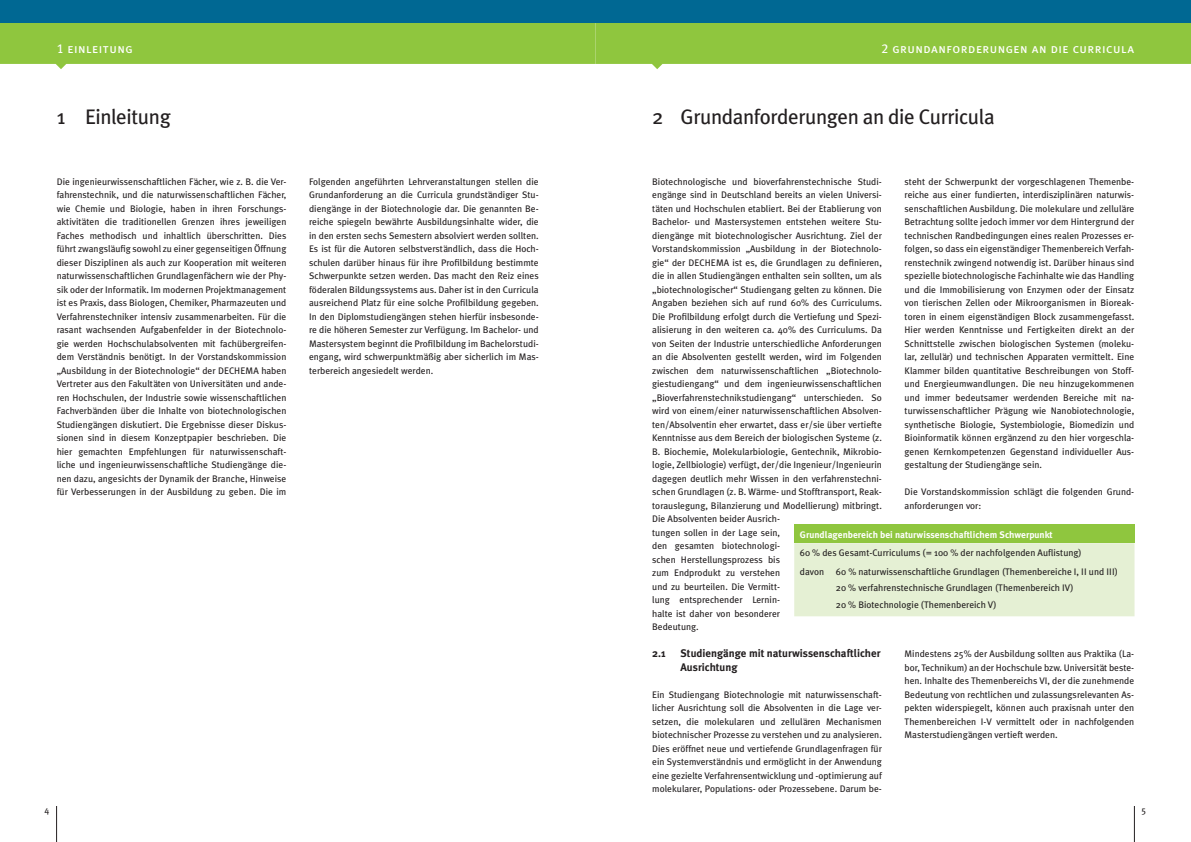
<style>
.page{position:relative;width:1191px;height:842px;background:#fff}
.page>*{position:absolute;margin:0;border:0;box-sizing:border-box;transform-origin:0 0}
.t1{font:21px "Meta Plus";letter-spacing:-.02em;color:#231f20}
.t2{font:13px "Meta Plus Book Caps";letter-spacing:.035em;color:#fff}
.t3{font:700 11px/13.5px "Meta Plus";color:#231f20}
.t4{font:9.5px/13.5px "Meta Plus";color:#231f20;text-align:justify}
.t5{font:700 9.5px "Meta Plus";color:#fff}
.t6{font:9px "Meta Plus";color:#231f20}
</style>
<div class="page">
<svg style="left:0;top:23px;width:595px;height:46px;background:#9bcc53"></svg>
<svg style="left:595px;top:23px;width:596px;height:46px;background:#9bcc53"></svg>
<div style="left:0;top:0;width:595px;height:23px;background:#006893"></div>
<div style="left:595px;top:0;width:596px;height:23px;background:#006893"></div>
<hr style="left:56px;top:806px;width:1px;height:36px;background:#231f20">
<hr style="left:1134px;top:806px;width:1px;height:36px;background:#231f20">
<div style="left:794px;top:524px;width:340px;height:19px;background:#8fc63e"></div>
<div style="left:794px;top:543px;width:340px;height:73px;background:#e5f0d4"></div>
<h2 class="t2" style="left:57px;top:41px;width:77px">1 einleitung</h2>
<h2 class="t2" style="left:881px;top:41px;width:254px">2 grundanforderungen an die curricula</h2>
<h1 class="t1" style="left:57px;top:105px;width:115px">1 Einleitung</h1>
<h1 class="t1" style="left:652px;top:105px;width:344px">2 Grundanforderungen an die Curricula</h1>
<p class="t4" style="left:57px;top:174px;width:231px">Die ingenieurwissenschaftlichen Fächer, wie z. B. die Ver&shy;fahrenstechnik, und die naturwissenschaftlichen Fächer, wie Chemie und Biologie, haben in ihren Forschungs&shy;aktivitäten die traditionellen Grenzen ihres jeweiligen Faches methodisch und inhaltlich überschritten. Dies führt zwangsläufig sowohl zu einer gegenseitigen Öffnung dieser Disziplinen als auch zur Kooperation mit weiteren naturwissenschaftlichen Grundlagenfächern wie der Phy&shy;sik oder der Informatik. Im modernen Projektmanagement ist es Praxis, dass Biologen, Chemiker, Pharmazeuten und Verfahrenstechniker intensiv zusammenarbeiten. Für die rasant wachsenden Aufgabenfelder in der Biotechnolo&shy;gie werden Hochschulabsolventen mit fachübergreifen&shy;dem Verständnis benötigt. In der Vorstandskommission „Ausbildung in der Biotechnologie“ der DECHEMA haben Vertreter aus den Fakultäten von Universitäten und ande&shy;ren Hochschulen, der Industrie sowie wissenschaftlichen Fachverbänden über die Inhalte von biotechnologischen Studiengängen diskutiert. Die Ergebnisse dieser Diskus&shy;sionen sind in diesem Konzeptpapier beschrieben. Die hier gemachten Empfehlungen für naturwissenschaft&shy;liche und ingenieurwissenschaftliche Studiengänge die&shy;nen dazu, angesichts der Dynamik der Branche, Hinweise für Verbesserungen in der Ausbildung zu geben. Die im</p>
<p class="t4" style="left:309px;top:174px;width:231px">Folgenden angeführten Lehrveranstaltungen stellen die Grundanforderung an die Curricula grundständiger Stu&shy;diengänge in der Biotechnologie dar. Die genannten Be&shy;reiche spiegeln bewährte Ausbildungsinhalte wider, die in den ersten sechs Semestern absolviert werden sollten.<br>Es ist für die Autoren selbstverständlich, dass die Hoch&shy;schulen darüber hinaus für ihre Profilbildung bestimmte Schwerpunkte setzen werden. Das macht den Reiz eines föderalen Bildungssystems aus. Daher ist in den Curricula ausreichend Platz für eine solche Profilbildung gegeben.<br>In den Diplomstudiengängen stehen hierfür insbesonde&shy;re die höheren Semester zur Verfügung. Im Bachelor- und Mastersystem beginnt die Profilbildung im Bachelorstudi&shy;engang, wird schwerpunktmäßig aber sicherlich im Mas&shy;terbereich angesiedelt werden.</p>
<p class="t4" style="left:652px;top:174px;width:231px;text-align:left">Biotechnologische und bioverfahrenstechnische Studi&shy;engänge sind in Deutschland bereits an vielen Universi&shy;täten und Hochschulen etabliert. Bei der Etablierung von Bachelor- und Mastersystemen entstehen weitere Stu&shy;diengänge mit biotechnologischer Ausrichtung. Ziel der Vorstandskommission „Ausbildung in der Biotechnolo&shy;gie“ der DECHEMA ist es, die Grundlagen zu definieren, die in allen Studiengängen enthalten sein sollten, um als „biotechnologischer“ Studiengang gelten zu können. Die Angaben beziehen sich auf rund 60% des Curriculums.<br>Die Profilbildung erfolgt durch die Vertiefung und Spezi&shy;alisierung in den weiteren ca. 40% des Curriculums. Da von Seiten der Industrie unterschiedliche Anforderungen an die Absolventen gestellt werden, wird im Folgenden zwischen dem naturwissenschaftlichen „Biotechnolo&shy;giestudiengang“ und dem ingenieurwissenschaftlichen „Bioverfahrenstechnikstudiengang“ unterschieden. So wird von einem/einer naturwissenschaftlichen Absolven&shy;ten/Absolventin eher erwartet, dass er/sie über vertiefte Kenntnisse aus dem Bereich der biologischen Systeme (z.<br>B. Biochemie, Molekularbiologie, Gentechnik, Mikrobio&shy;logie, Zellbiologie) verfügt, der/die Ingenieur/Ingenieurin dagegen deutlich mehr Wissen in den verfahrenstechni&shy;schen Grundlagen (z. B. Wärme- und Stofftransport, Reak&shy;torauslegung, Bilanzierung und Modellierung) mitbringt.<br>Die Absolventen beider Ausrich-<br>tungen sollen in der Lage sein,<br>den gesamten biotechnologi-<br>schen Herstellungsprozess bis<br>zum Endprodukt zu verstehen<br>und zu beurteilen. Die Vermitt-<br>lung entsprechender Lernin-<br>halte ist daher von besonderer<br>Bedeutung.</p>
<p class="t3" style="left:652px;top:646px;width:15px">2.1</p>
<p class="t3" style="left:680px;top:646px;width:201px">Studiengänge mit naturwissenschaftlicher<br>Ausrichtung</p>
<p class="t4" style="left:652px;top:687px;width:231px">Ein Studiengang Biotechnologie mit naturwissenschaft&shy;licher Ausrichtung soll die Absolventen in die Lage ver&shy;setzen, die molekularen und zellulären Mechanismen biotechnischer Prozesse zu verstehen und zu analysieren.<br>Dies eröffnet neue und vertiefende Grundlagenfragen für ein Systemverständnis und ermöglicht in der Anwendung eine gezielte Verfahrensentwicklung und -optimierung auf molekularer, Populations- oder Prozessebene. Darum be-</p>
<p class="t4" style="left:904px;top:174px;width:231px">steht der Schwerpunkt der vorgeschlagenen Themenbe&shy;reiche aus einer fundierten, interdisziplinären naturwis&shy;senschaftlichen Ausbildung. Die molekulare und zelluläre Betrachtung sollte jedoch immer vor dem Hintergrund der technischen Randbedingungen eines realen Prozesses er&shy;folgen, so dass ein eigenständiger Themenbereich Verfah&shy;renstechnik zwingend notwendig ist. Darüber hinaus sind spezielle biotechnologische Fachinhalte wie das Handling und die Immobilisierung von Enzymen oder der Einsatz von tierischen Zellen oder Mikroorganismen in Bioreak&shy;toren in einem eigenständigen Block zusammengefasst.<br>Hier werden Kenntnisse und Fertigkeiten direkt an der Schnittstelle zwischen biologischen Systemen (moleku&shy;lar, zellulär) und technischen Apparaten vermittelt. Eine Klammer bilden quantitative Beschreibungen von Stoff&shy;und Energieumwandlungen. Die neu hinzugekommenen und immer bedeutsamer werdenden Bereiche mit na&shy;turwissenschaftlicher Prägung wie Nanobiotechnologie, synthetische Biologie, Systembiologie, Biomedizin und Bioinformatik können ergänzend zu den hier vorgeschla&shy;genen Kernkompetenzen Gegenstand individueller Aus&shy;gestaltung der Studiengänge sein.</p>
<p class="t4" style="left:904px;top:485px;width:231px">Die Vorstandskommission schlägt die folgenden Grund&shy;anforderungen vor:</p>
<p class="t5" style="left:800px;top:529px;width:254px">Grundlagenbereich bei naturwissenschaftlichem Schwerpunkt</p>
<p class="t4" style="left:800px;top:543px;width:319px;line-height:18.8px">60 % des Gesamt-Curriculums (= 100 % der nachfolgenden Auflistung)<br>davon 60 % naturwissenschaftliche Grundlagen (Themenbereiche I, II und III)</p>
<p class="t4" style="left:836px;top:580px;width:239px;line-height:16.3px">20 % verfahrenstechnische Grundlagen (Themenbereich IV)<br>20 % Biotechnologie (Themenbereich V)</p>
<p class="t4" style="left:904px;top:647px;width:231px">Mindestens 25% der Ausbildung sollten aus Praktika (La&shy;bor, Technikum) an der Hochschule bzw. Universität beste&shy;hen. Inhalte des Themenbereichs VI, der die zunehmende Bedeutung von rechtlichen und zulassungsrelevanten As&shy;pekten widerspiegelt, können auch praxisnah unter den Themenbereichen I-V vermittelt oder in nachfolgenden Masterstudiengängen vertieft werden.</p>
<p class="t6" style="left:45px;top:805px;width:6px">4</p>
<p class="t6" style="left:1141px;top:805px;width:6px">5</p>
</div>
